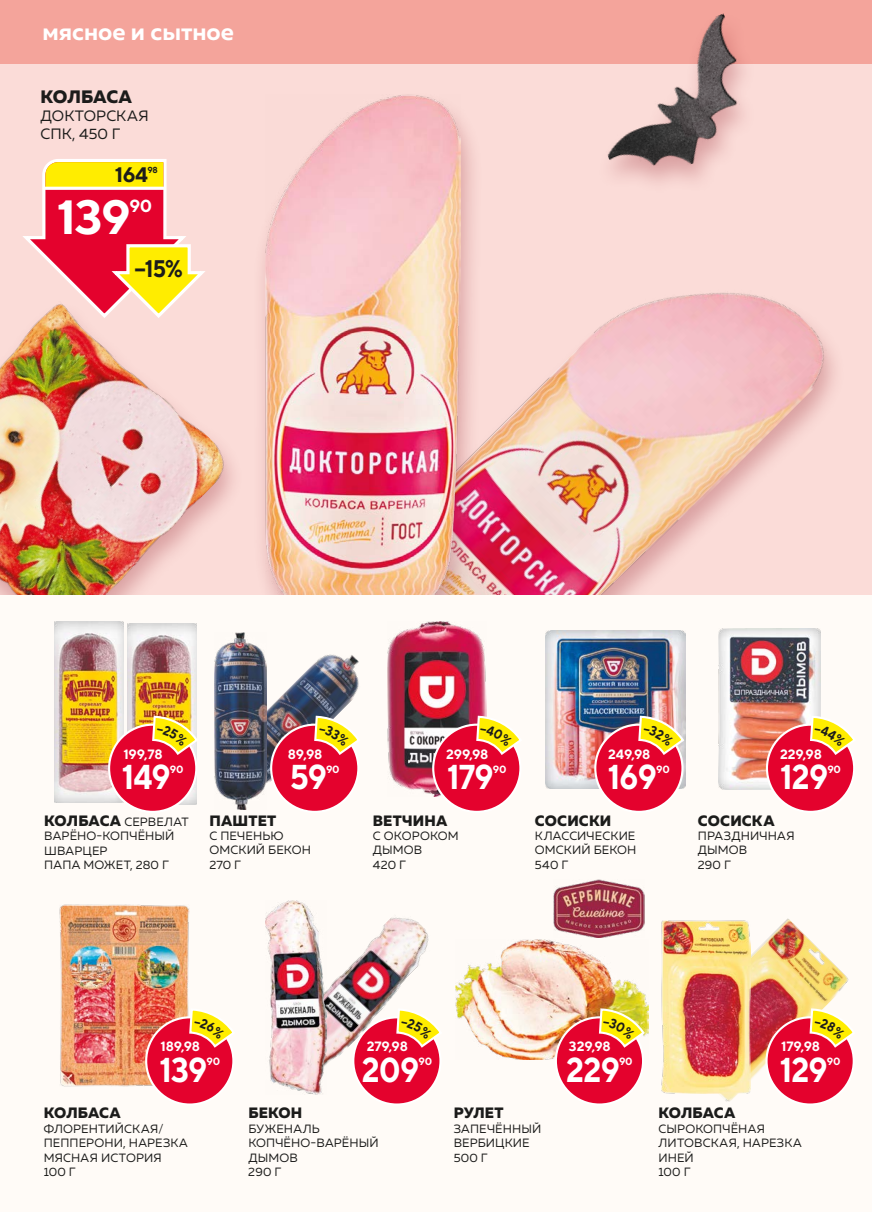
<style>
.page{position:relative;width:872px;height:1212px;background:#fff}
.page>*{position:absolute;margin:0;border:0;box-sizing:border-box;transform-origin:0 0}
.t1{font:700 48px "TT Norms";color:#fff}
.t2{font:700 34.5px "TT Norms";letter-spacing:-.025em;color:#fff;scale:.9 1}
.t3{font:700 24px "Muller";color:#fff}
.t4{font:700 24px "TT Norms";color:#1c1c1b;scale:.9 1}
.t5{font:700 21px "TT Norms";color:#1c1c1b}
.t6{font:800 18px "Muller";color:#1c1c1b}
.t7{font:700 17.55px "TT Norms";color:#fff}
.t8{font:800 15px "Muller";letter-spacing:.01em;color:#1c1c1b}
.t9{font:15px/18px "Muller";color:#1c1c1b}
.t10{font:700 13.5px "TT Norms";letter-spacing:-.015em;color:#fff}
.t11{font:12px/14.4px "Muller";letter-spacing:.01em;color:#1c1c1b}
.t12{font:700 10.5px "TT Norms";letter-spacing:-.025em;color:#fff}
.t13{font:700 8.7px "TT Norms";color:#1c1c1b}
.s1{font-weight:800;font-size:15px}
</style>
<div class="page">
<div style="left:0;top:64px;width:872px;height:531px;background:#fbdcd8"></div>
<div style="left:0;top:0;width:872px;height:64px;background:#f4a49b"></div>
<img style="left:0;top:320px;width:233px;height:275px">
<img style="left:483px;top:293px;width:352px;height:302px">
<div style="left:251px;top:91px;width:232px;height:565px;background:#8d1622;opacity:.3"></div>
<img style="left:265px;top:94px;width:195px;height:501px">
<div style="left:0;top:595px;width:872px;height:617px;background:#fffbf7"></div>
<hr style="left:871px;top:63px;width:1px;height:531px;background:#d2dce8">
<hr style="left:871px;top:593px;width:1px;height:619px;background:#fffbf7">
<hr style="left:871px;top:0;width:1px;height:63px;background:#9cb6d2">
<svg style="left:23px;top:159px;width:182px;height:161px"></svg>
<hr style="left:44px;top:187px;width:120px;height:3px;background:#fff">
<img style="left:127px;top:624px;width:70px;height:108px">
<img style="left:54px;top:622px;width:69px;height:180px">
<img style="left:387px;top:621px;width:99px;height:175px">
<div style="left:433px;top:725px;width:87px;height:87px;background:#e4022d;border-radius:50%"></div>
<img style="left:545px;top:630px;width:140px;height:158px">
<div style="left:595px;top:725px;width:87px;height:87px;background:#e4022d;border-radius:50%"></div>
<img style="left:59px;top:904px;width:130px;height:182px">
<div style="left:146px;top:1017px;width:87px;height:87px;background:#e4022d;border-radius:50%"></div>
<img style="left:326px;top:917px;width:103px;height:148px">
<div style="left:353px;top:1017px;width:87px;height:87px;background:#e4022d;border-radius:50%"></div>
<img style="left:265px;top:900px;width:61px;height:194px">
<img style="left:554px;top:879px;width:90px;height:59px">
<img style="left:455px;top:939px;width:193px;height:120px">
<div style="left:556px;top:1017px;width:87px;height:87px;background:#e4022d;border-radius:50%"></div>
<img style="left:719px;top:918px;width:130px;height:184px">
<div style="left:766px;top:1017px;width:87px;height:87px;background:#e4022d;border-radius:50%"></div>
<img style="left:662px;top:920px;width:88px;height:174px">
<div style="left:595px;top:11px;width:163px;height:185px;background:#8d1622;opacity:.3"></div>
<img style="left:595px;top:14px;width:163px;height:177px">
<img style="left:719px;top:628px;width:101px;height:162px">
<div style="left:767px;top:725px;width:87px;height:87px;background:#e4022d;border-radius:50%"></div>
<img style="left:267px;top:654px;width:92px;height:129px">
<div style="left:271px;top:725px;width:87px;height:87px;background:#e4022d;border-radius:50%"></div>
<img style="left:214px;top:633px;width:53px;height:176px">
<div style="left:109px;top:725px;width:87px;height:87px;background:#e4022d;border-radius:50%"></div>
<svg style="left:475px;top:714px;width:45px;height:94px"></svg>
<svg style="left:637px;top:714px;width:49px;height:94px"></svg>
<svg style="left:188px;top:1007px;width:45px;height:94px"></svg>
<svg style="left:395px;top:1007px;width:45px;height:94px"></svg>
<svg style="left:598px;top:1007px;width:48px;height:94px"></svg>
<svg style="left:808px;top:1007px;width:45px;height:94px"></svg>
<svg style="left:809px;top:714px;width:45px;height:94px"></svg>
<svg style="left:313px;top:714px;width:46px;height:94px"></svg>
<svg style="left:151px;top:714px;width:46px;height:94px"></svg>
<h3 class="t3" style="left:43px;top:17px;width:193px">мясное и сытное</h3>
<h3 class="t6" style="left:41px;top:86px;width:93px">КОЛБАСА</h3>
<p class="t9" style="left:41px;top:107px;width:110px">ДОКТОРСКАЯ<br>СПК, 450 Г</p>
<h3 class="t5" style="left:115px;top:162px;width:35px">164</h3>
<p class="t13" style="left:147px;top:164px;width:12px">98</p>
<h1 class="t1" style="left:57px;top:187px;width:75px">139</h1>
<h3 class="t7" style="left:129px;top:195px;width:24px">90</h3>
<h3 class="t4" style="left:135px;top:253px;width:55px">−15%</h3>
<p class="t10" style="left:123px;top:745px;width:41px">199,78</p>
<p class="t10" style="left:288px;top:745px;width:36px">89,98</p>
<p class="t10" style="left:446px;top:745px;width:44px">299,98</p>
<p class="t10" style="left:608px;top:745px;width:44px">249,98</p>
<p class="t10" style="left:780px;top:745px;width:43px">229,98</p>
<h2 class="t2" style="left:122px;top:755px;width:56px">149</h2>
<p class="t12" style="left:170px;top:762px;width:15px">90</p>
<h2 class="t2" style="left:290px;top:755px;width:43px">59</h2>
<p class="t12" style="left:326px;top:762px;width:15px">90</p>
<h2 class="t2" style="left:447px;top:755px;width:53px">179</h2>
<p class="t12" style="left:493px;top:762px;width:15px">90</p>
<h2 class="t2" style="left:608px;top:755px;width:56px">169</h2>
<p class="t12" style="left:656px;top:762px;width:15px">90</p>
<h2 class="t2" style="left:780px;top:755px;width:55px">129</h2>
<p class="t12" style="left:827px;top:762px;width:15px">90</p>
<p class="t11" style="left:44px;top:814px;width:146px"><span class="s1">КОЛБАСА</span> СЕРВЕЛАТ<br>ВАРЁНО-КОПЧЁНЫЙ<br>ШВАРЦЕР<br>ПАПА МОЖЕТ, 280 Г</p>
<p class="t8" style="left:209px;top:811px;width:68px">ПАШТЕТ</p>
<p class="t11" style="left:209px;top:828px;width:103px">С ПЕЧЕНЬЮ<br>ОМСКИЙ БЕКОН<br>270 Г</p>
<p class="t8" style="left:373px;top:811px;width:76px">ВЕТЧИНА</p>
<p class="t11" style="left:373px;top:828px;width:87px">С ОКОРОКОМ<br>ДЫМОВ<br>420 Г</p>
<p class="t8" style="left:535px;top:811px;width:78px">СОСИСКИ</p>
<p class="t11" style="left:535px;top:828px;width:103px;text-align:justify">КЛАССИЧЕСКИЕ ОМСКИЙ БЕКОН 540 Г</p>
<p class="t8" style="left:698px;top:811px;width:78px">СОСИСКА</p>
<p class="t11" style="left:698px;top:828px;width:98px">ПРАЗДНИЧНАЯ<br>ДЫМОВ<br>290 Г</p>
<p class="t10" style="left:160px;top:1038px;width:41px">189,98</p>
<h2 class="t2" style="left:159px;top:1048px;width:55px">139</h2>
<p class="t12" style="left:206px;top:1055px;width:15px">90</p>
<p class="t10" style="left:367px;top:1038px;width:43px">279,98</p>
<h2 class="t2" style="left:362px;top:1048px;width:65px">209</h2>
<p class="t12" style="left:418px;top:1055px;width:15px">90</p>
<p class="t10" style="left:569px;top:1038px;width:43px">329,98</p>
<h2 class="t2" style="left:566px;top:1048px;width:61px">229</h2>
<p class="t12" style="left:619px;top:1055px;width:15px">90</p>
<p class="t10" style="left:781px;top:1038px;width:40px">179,98</p>
<h2 class="t2" style="left:779px;top:1048px;width:55px">129</h2>
<p class="t12" style="left:827px;top:1055px;width:15px">90</p>
<p class="t8" style="left:44px;top:1104px;width:78px">КОЛБАСА</p>
<p class="t11" style="left:44px;top:1121px;width:146px">ФЛОРЕНТИЙСКАЯ/<br>ПЕППЕРОНИ, НАРЕЗКА<br>МЯСНАЯ ИСТОРИЯ<br>100 Г</p>
<p class="t8" style="left:248px;top:1103px;width:55px">БЕКОН</p>
<p class="t11" style="left:248px;top:1121px;width:132px">БУЖЕНАЛЬ<br>КОПЧЁНО-ВАРЁНЫЙ<br>ДЫМОВ<br>290 Г</p>
<p class="t8" style="left:454px;top:1103px;width:51px">РУЛЕТ</p>
<p class="t11" style="left:454px;top:1121px;width:89px">ЗАПЕЧЁННЫЙ<br>ВЕРБИЦКИЕ<br>500 Г</p>
<p class="t8" style="left:658px;top:1103px;width:78px">КОЛБАСА</p>
<p class="t11" style="left:658px;top:1121px;width:145px">СЫРОКОПЧЁНАЯ<br>ЛИТОВСКАЯ, НАРЕЗКА<br>ИНЕЙ<br>100 Г</p>
</div>
